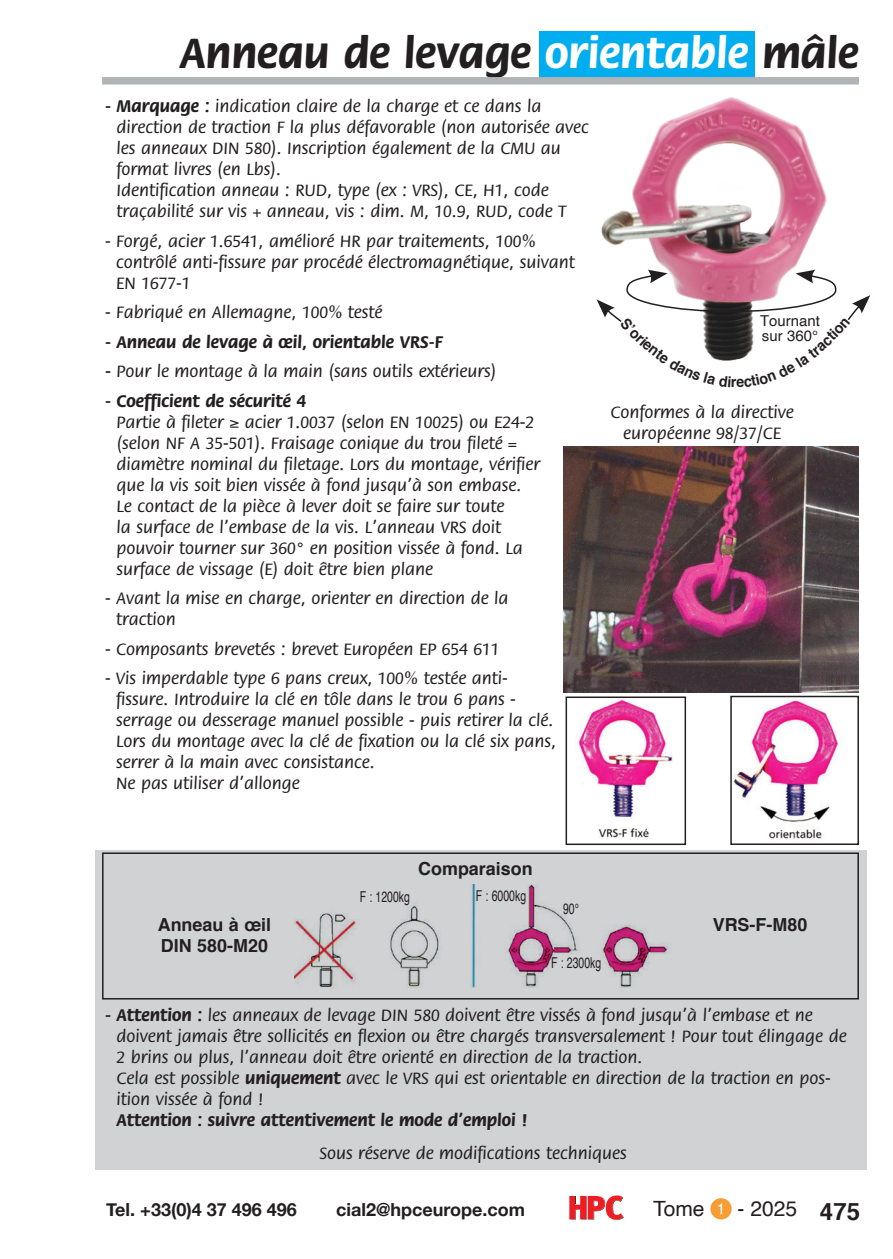
<style>
.page{position:relative;width:893px;height:1259px;background:#fff}
.page>*{position:absolute;margin:0;border:0;box-sizing:border-box;transform-origin:0 0}
.t1{font:700 45px "Flora";color:#231f20}
.t2{font:21px "Helvetica";color:#231f20}
.t3{font:500 18px/21px "Flora";color:#231f20}
.t4{font:700 18px "Flora";color:#231f20}
.t5{font:700 18px/21px "Helvetica";color:#231f20}
.t6{font:700 18px "Helvetica Neue";color:#231f20}
.t7{font:15px "Helvetica";color:#231f20;scale:.7 1}
.t8{font:15px/15px "Helvetica";color:#231f20}
.s1{color:#fff}
.s2{font-weight:700}
.s3{font-weight:700;font-size:24px}
</style>
<div class="page">
<div style="left:710px;top:1198px;width:22px;height:21px;background:#f89d33;border-radius:50%"></div>
<svg style="left:718px;top:1203px;width:4px;height:11px"></svg>
<svg style="left:569px;top:1195px;width:55px;height:25px"></svg>
<img style="left:596px;top:97px;width:231px;height:203px">
<div style="left:95px;top:850px;width:771px;height:319px;background:#d1d2d4"></div>
<img style="left:295px;top:884px;width:374px;height:104px">
<div style="left:102px;top:852px;width:757px;height:147px;border:2px solid #231f20"></div>
<img style="left:579px;top:699px;width:94px;height:139px">
<div style="left:566px;top:696px;width:120px;height:149px;border:2px solid #231f20"></div>
<img style="left:733px;top:699px;width:106px;height:140px">
<div style="left:730px;top:696px;width:129px;height:149px;border:2px solid #231f20"></div>
<img style="left:563px;top:446px;width:296px;height:246px">
<div style="left:539px;top:31px;width:215px;height:50px;background:#00aeef"></div>
<div style="left:102px;top:77px;width:757px;height:8px;background:#b2b3b7"></div>
<svg style="left:597px;top:270px;width:273px;height:211px"></svg>
<h1 class="t1" style="left:180px;top:29px;width:681px">Anneau de levage <span class="s1">orientable</span> mâle</h1>
<p class="t3" style="left:117px;top:96px;width:474px;text-indent:-12px"><span class="s2">- Marquage :</span> indication claire de la charge et ce dans la direction de traction F la plus défavorable (non autorisée avec les anneaux DIN 580). Inscription également de la CMU au format livres (en Lbs).<br>Identification anneau : RUD, type (ex : VRS), CE, H1, code traçabilité sur vis + anneau, vis : dim. M, 10.9, RUD, code T</p>
<p class="t3" style="left:116px;top:231px;width:460px;text-indent:-11px">- Forgé, acier 1.6541, amélioré HR par traitements, 100% contrôlé anti-fissure par procédé électromagnétique, suivant<br>EN 1677-1</p>
<p class="t3" style="left:105px;top:302px;width:279px">- Fabriqué en Allemagne, 100% testé</p>
<p class="t4" style="left:105px;top:332px;width:339px">- Anneau de levage à œil, orientable VRS-F</p>
<p class="t3" style="left:105px;top:361px;width:393px"><span class="s2">-</span> Pour le montage à la main (sans outils extérieurs)</p>
<p class="t3" style="left:117px;top:391px;width:425px;text-indent:-12px"><span class="s2">- Coefficient de sécurité 4<br></span>Partie à fileter ≥ acier 1.0037 (selon EN 10025) ou E24-2 (selon NF A 35-501). Fraisage conique du trou fileté = diamètre nominal du filetage. Lors du montage, vérifier que la vis soit bien vissée à fond jusqu’à son embase.<br>Le contact de la pièce à lever doit se faire sur toute<br>la surface de l’embase de la vis. L’anneau VRS doit pouvoir tourner sur 360° en position vissée à fond. La surface de vissage (E) doit être bien plane</p>
<p class="t3" style="left:116px;top:588px;width:394px;text-indent:-11px">- Avant la mise en charge, orienter en direction de la traction</p>
<p class="t3" style="left:105px;top:639px;width:396px">- Composants brevetés : brevet Européen EP 654 611</p>
<p class="t3" style="left:116px;top:668px;width:441px;text-indent:-11px">- Vis imperdable type 6 pans creux, 100% testée anti&shy;fissure. Introduire la clé en tôle dans le trou 6 pans - serrage ou desserage manuel possible - puis retirer la clé.<br>Lors du montage avec la clé de fixation ou la clé six pans, serrer à la main avec consistance.<br>Ne pas utiliser d’allonge</p>
<p class="t8" style="left:760px;top:314px;width:61px">Tournant sur 360°</p>
<p class="t3" style="left:610px;top:402px;width:185px;text-align:center">Conformes à la directive européenne 98/37/CE</p>
<p class="t5" style="left:418px;top:859px;width:116px">Comparaison</p>
<p class="t7" style="left:360px;top:885px;width:73px">F : 1200kg</p>
<p class="t7" style="left:476px;top:883px;width:73px">F : 6000kg</p>
<p class="t7" style="left:563px;top:897px;width:24px">90°</p>
<p class="t5" style="left:158px;top:914px;width:115px">Anneau à œil<br>DIN 580-M20</p>
<p class="t5" style="left:713px;top:914px;width:96px">VRS-F-M80</p>
<p class="t7" style="left:551px;top:951px;width:73px">F : 2300kg</p>
<p class="t3" style="left:117px;top:1005px;width:732px;text-indent:-12px"><span class="s2">- Attention :</span> les anneaux de levage DIN 580 doivent être vissés à fond jusqu’à l’embase et ne doivent jamais être sollicités en flexion ou être chargés transversalement ! Pour tout élingage de 2 brins ou plus, l’anneau doit être orienté en direction de la traction.<br>Cela est possible <span class="s2">uniquement</span> avec le VRS qui est orientable en direction de la traction en pos&shy;ition vissée à fond !</p>
<p class="t4" style="left:117px;top:1110px;width:413px">Attention : suivre attentivement le mode d’emploi !</p>
<p class="t3" style="left:319px;top:1143px;width:309px">Sous réserve de modifications techniques</p>
<p class="t6" style="left:106px;top:1196px;width:192px">Tel. +33(0)4 37 496 496</p>
<p class="t6" style="left:336px;top:1196px;width:191px">cial2@hpceurope.com</p>
<p class="t2" style="left:653px;top:1193px;width:53px">Tome</p>
<p class="t2" style="left:737px;top:1192px;width:124px">- 2025 <span class="s3">475</span></p>
</div>
